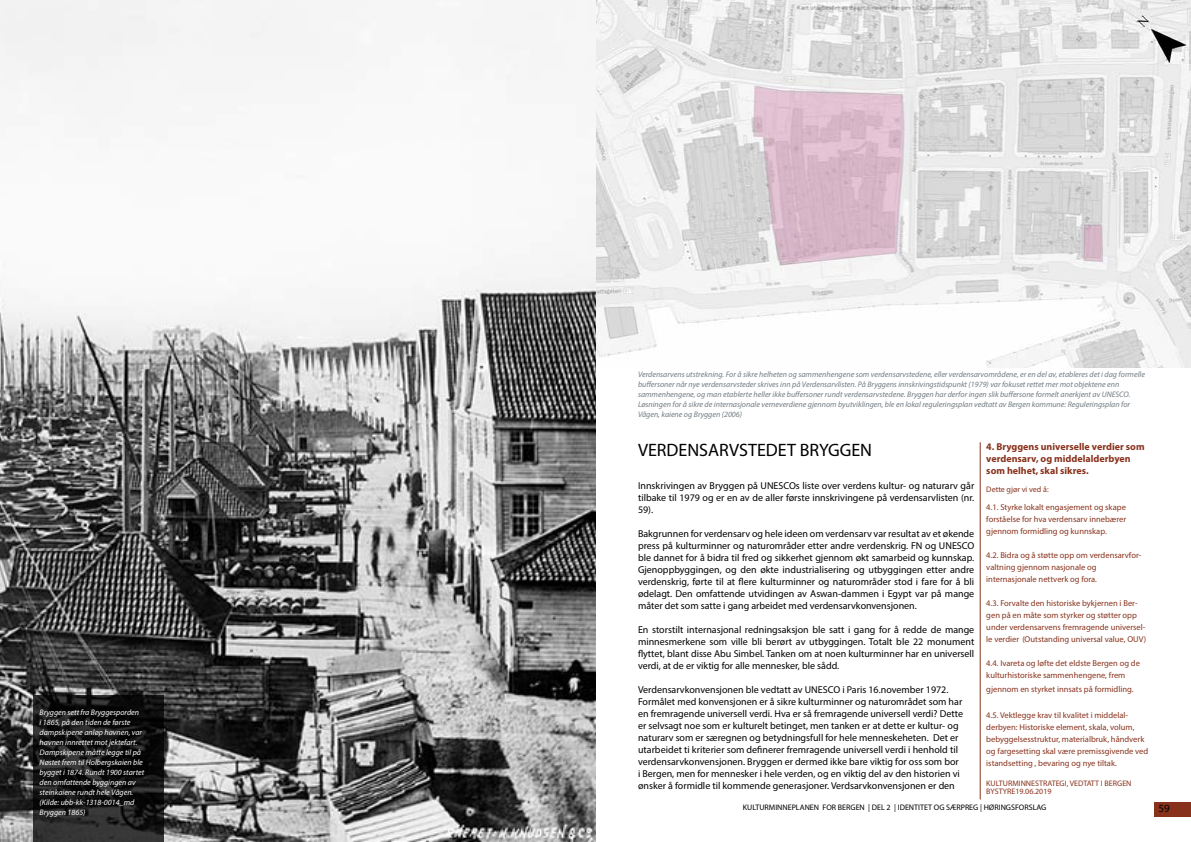
<style>
.page{position:relative;width:1191px;height:842px;background:#fff}
.page>*{position:absolute;margin:0;border:0;box-sizing:border-box;transform-origin:0 0}
.t1{font:18px "Myriad Pro";color:#000}
.t2{font:11px "Myriad Pro";color:#020203}
.t3{font:10px/12px "Myriad Pro";color:#000;text-align:justify}
.t4{font:700 10px/12px "Myriad Pro";color:#88321c}
.t5{font:8.5px/12px "Myriad Pro";color:#88321c}
.t6{font:italic 8px/10px "Myriad Pro";color:#717b81}
.t7{font:italic 8px/10px "Myriad Pro";color:#fff}
.t8{font:8px/8px "Myriad Pro";color:#88321c}
.t9{font:8px "Myriad Pro";color:#000}
</style>
<div class="page">
<div style="left:1154px;top:802px;width:37px;height:15px;background:#88321c"></div>
<img style="left:595px;top:0;width:596px;height:367px">
<hr style="left:980px;top:442px;width:1px;height:357px;background:#88321c">
<img style="left:0;top:0;width:595px;height:842px">
<svg style="left:34px;top:695px;width:130px;height:147px;background:#171717"></svg>
<p class="t7" style="left:40px;top:707px;width:106px">Bryggen sett fra Bryggesporden<br>i 1865, på den tiden de første dampskipene anløp havnen, var havnen innrettet mot jektefart.<br>Dampskipene måtte legge til på<br>Nøstet frem til Holbergskaien ble bygget i 1874. Rundt 1900 startet den omfattende byggingen av steinkaiene rundt hele Vågen. (Kilde: ubb-kk-1318-0014_md<br>Bryggen 1865)</p>
<p class="t6" style="left:638px;top:369px;width:508px">Verdensarvens utstrekning. For å sikre helheten og sammenhengene som verdensarvstedene, eller verdensarvområdene, er en del av, etableres det i dag formelle buffersoner når nye verdensarvsteder skrives inn på Verdensarvlisten. På Bryggens innskrivingstidspunkt (1979) var fokuset rettet mer mot objektene enn sammenhengene, og man etablerte heller ikke buffersoner rundt verdensarvstedene. Bryggen har derfor ingen slik buffersone formelt anerkjent av UNESCO.<br>Løsningen for å sikre de internasjonale verneverdiene gjennom byutviklingen, ble en lokal reguleringsplan vedtatt av Bergen kommune: Reguleringsplan for Vågen, kaiene og Bryggen (2006)</p>
<p class="t4" style="left:986px;top:440px;width:160px">4. Bryggens universelle verdier som verdensarv, og middelalderbyen som helhet, skal sikres.</p>
<p class="t8" style="left:986px;top:485px;width:64px">Dette gjør vi ved å:</p>
<p class="t5" style="left:986px;top:501px;width:141px;text-align:justify">4.1. Styrke lokalt engasjement og skape forståelse for hva verdensarv innebærer gjennom formidling og kunnskap.</p>
<p class="t5" style="left:986px;top:549px;width:156px">4.2. Bidra og å støtte opp om verdensarvfor&shy;valtning gjennom nasjonale og internasjonale nettverk og fora.</p>
<p class="t5" style="left:986px;top:597px;width:161px">4.3. Forvalte den historiske bykjernen i Ber&shy;gen på en måte som styrker og støtter opp under verdensarvens fremragende universel&shy;le verdier (Outstanding universal value, OUV)</p>
<p class="t5" style="left:986px;top:657px;width:155px">4.4. Ivareta og løfte det eldste Bergen og de kulturhistoriske sammenhengene, frem</p>
<p class="t5" style="left:986px;top:683px;width:149px">gjennom en styrket innsats på formidling.</p>
<p class="t5" style="left:986px;top:709px;width:164px">4.5. Vektlegge krav til kvalitet i middelal&shy;derbyen: Historiske element, skala, volum, bebyggelsesstruktur, materialbruk, håndverk og fargesetting skal være premissgivende ved istandsetting , bevaring og nye tiltak.</p>
<p class="t8" style="left:986px;top:779px;width:147px">KULTURMINNESTRATEGI, VEDTATT I BERGEN<br>BYSTYRE19.06.2019</p>
<h1 class="t1" style="left:638px;top:439px;width:236px">VERDENSARVSTEDET BRYGGEN</h1>
<p class="t3" style="left:638px;top:480px;width:338px">Innskrivingen av Bryggen på UNESCOs liste over verdens kultur- og naturarv går tilbake til 1979 og er en av de aller første innskrivingene på verdensarvlisten (nr.<br>59).</p>
<p class="t3" style="left:638px;top:528px;width:338px">Bakgrunnen for verdensarv og hele ideen om verdensarv var resultat av et økende press på kulturminner og naturområder etter andre verdenskrig. FN og UNESCO ble dannet for å bidra til fred og sikkerhet gjennom økt samarbeid og kunnskap.<br>Gjenoppbyggingen, og den økte industrialisering og utbyggingen etter andre verdenskrig, førte til at flere kulturminner og naturområder stod i fare for å bli ødelagt. Den omfattende utvidingen av Aswan-dammen i Egypt var på mange måter det som satte i gang arbeidet med verdensarvkonvensjonen.</p>
<p class="t3" style="left:638px;top:624px;width:338px">En storstilt internasjonal redningsaksjon ble satt i gang for å redde de mange minnesmerkene som ville bli berørt av utbyggingen. Totalt ble 22 monument flyttet, blant disse Abu Simbel. Tanken om at noen kulturminner har en universell verdi, at de er viktig for alle mennesker, ble sådd.</p>
<p class="t3" style="left:638px;top:684px;width:326px;text-align:left">Verdensarvkonvensjonen ble vedtatt av UNESCO i Paris 16.november 1972.<br>Formålet med konvensjonen er å sikre kulturminner og naturområdet som har en fremragende universell verdi. Hva er så fremragende universell verdi? Dette er selvsagt noe som er kulturelt betinget, men tanken er at dette er kultur- og naturarv som er særegnen og betydningsfull for hele menneskeheten. Det er utarbeidet ti kriterier som definerer fremragende universell verdi i henhold til verdensarvkonvensjonen. Bryggen er dermed ikke bare viktig for oss som bor i Bergen, men for mennesker i hele verden, og en viktig del av den historien vi ønsker å formidle til kommende generasjoner. Verdsarvkonvensjonen er den</p>
<p class="t9" style="left:743px;top:802px;width:305px">KULTURMINNEPLANEN FOR BERGEN | DEL 2 | IDENTITET OG SÆRPREG | HØRINGSFORSLAG</p>
<p class="t2" style="left:1158px;top:802px;width:13px">59</p>
</div>
